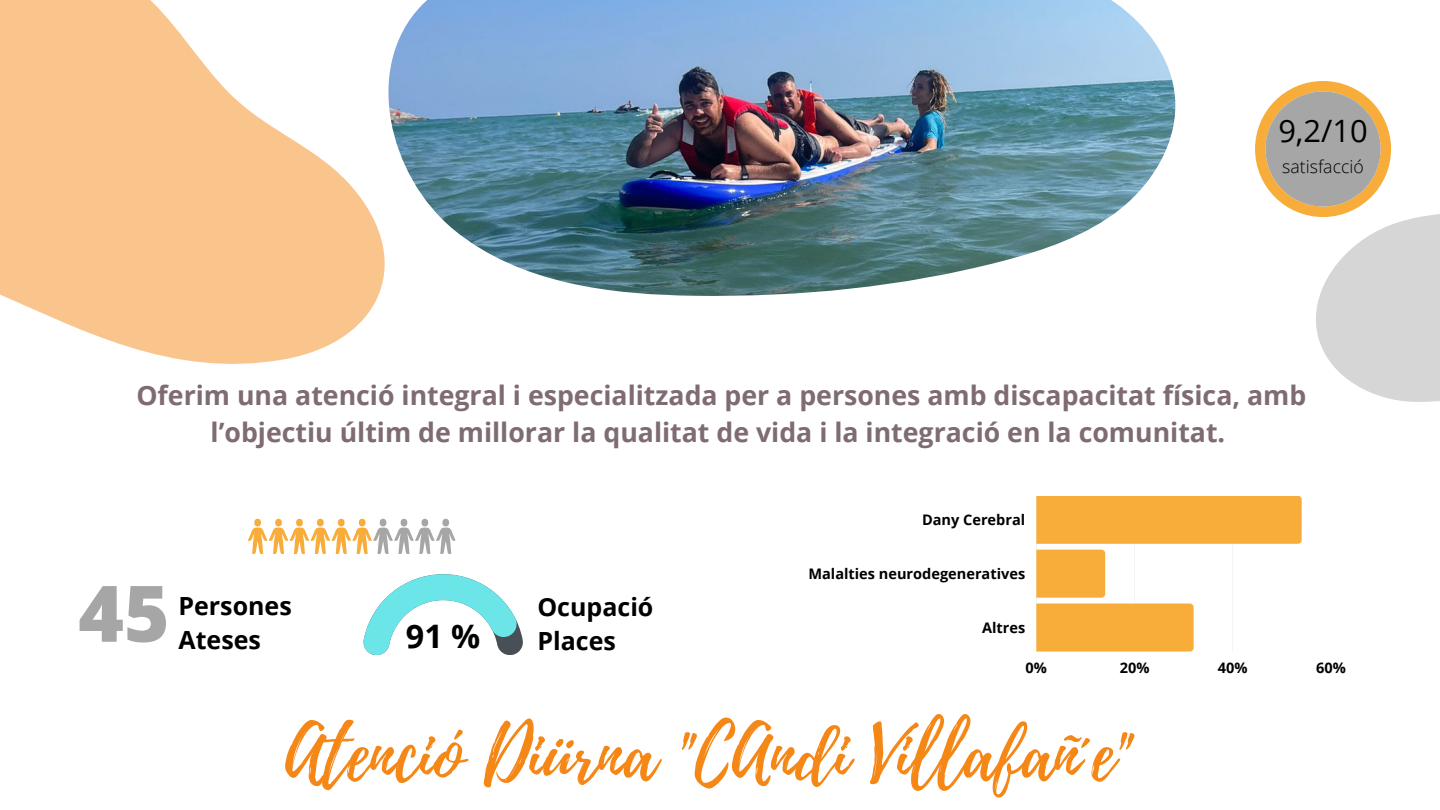
<style>
.page{position:relative;width:1440px;height:810px;background:#fff}
.page>*{position:absolute;margin:0;border:0;box-sizing:border-box;transform-origin:0 0}
.t1{font:800 78px "Open Sans";color:#a6a6a6}
.t2{font:74.6px "Playlist Script";color:#f58716}
.t3{font:700 32.4px "Open Sans";color:#000}
.t4{font:30.8px "Open Sans";color:#000}
.t5{font:700 26.7px/36.8px "Open Sans";color:#7e6b73;text-align:center}
.t6{font:700 25px "Open Sans";color:#000}
.t7{font:300 17.7px "Open Sans";color:#000}
.t8{font:700 14.6px "Open Sans";color:#000}
</style>
<div class="page">
<svg style="left:248px;top:519px;width:82px;height:35px"></svg>
<svg style="left:373px;top:519px;width:82px;height:35px"></svg>
<svg style="left:363px;top:574px;width:160px;height:81px"></svg>
<svg style="left:1036px;top:496px;width:266px;height:156px"></svg>
<svg style="left:1255px;top:81px;width:61px;height:136px"></svg>
<div style="left:1266px;top:91px;width:115px;height:116px;background:#a6a6a6;border-radius:50%"></div>
<svg style="left:0;top:0;width:385px;height:364px;fill:#fac48d"></svg>
<img style="left:388px;top:0;width:788px;height:296px">
<svg style="left:1316px;top:81px;width:124px;height:321px;fill:#d6d6d6"></svg>
<p class="t4" style="left:1278px;top:109px;width:91px">9,2/10</p>
<p class="t7" style="left:1282px;top:154px;width:83px">satisfacció</p>
<p class="t5" style="left:136px;top:376px;width:1171px">Oferim una atenció integral i especialitzada per a persones amb discapacitat física, amb l’objectiu últim de millorar la qualitat de vida i la integració en la comunitat.</p>
<p class="t1" style="left:78px;top:558px;width:93px">45</p>
<p class="t6" style="left:179px;top:588px;width:115px">Persones</p>
<p class="t6" style="left:179px;top:622px;width:84px">Ateses</p>
<p class="t3" style="left:406px;top:614px;width:76px">91 %</p>
<p class="t6" style="left:537px;top:589px;width:118px">Ocupació</p>
<p class="t6" style="left:537px;top:623px;width:80px">Places</p>
<p class="t8" style="left:922px;top:510px;width:105px">Dany Cerebral</p>
<p class="t8" style="left:808px;top:563px;width:218px">Malalties neurodegeneratives</p>
<p class="t8" style="left:982px;top:617px;width:45px">Altres</p>
<p class="t8" style="left:1026px;top:657px;width:23px">0%</p>
<p class="t8" style="left:1120px;top:657px;width:31px">20%</p>
<p class="t8" style="left:1218px;top:657px;width:31px">40%</p>
<p class="t8" style="left:1316px;top:657px;width:31px">60%</p>
<p class="t2" style="left:285px;top:701px;width:849px">Atenció Diürna "CAndi Villafañ´e"</p>
</div>
